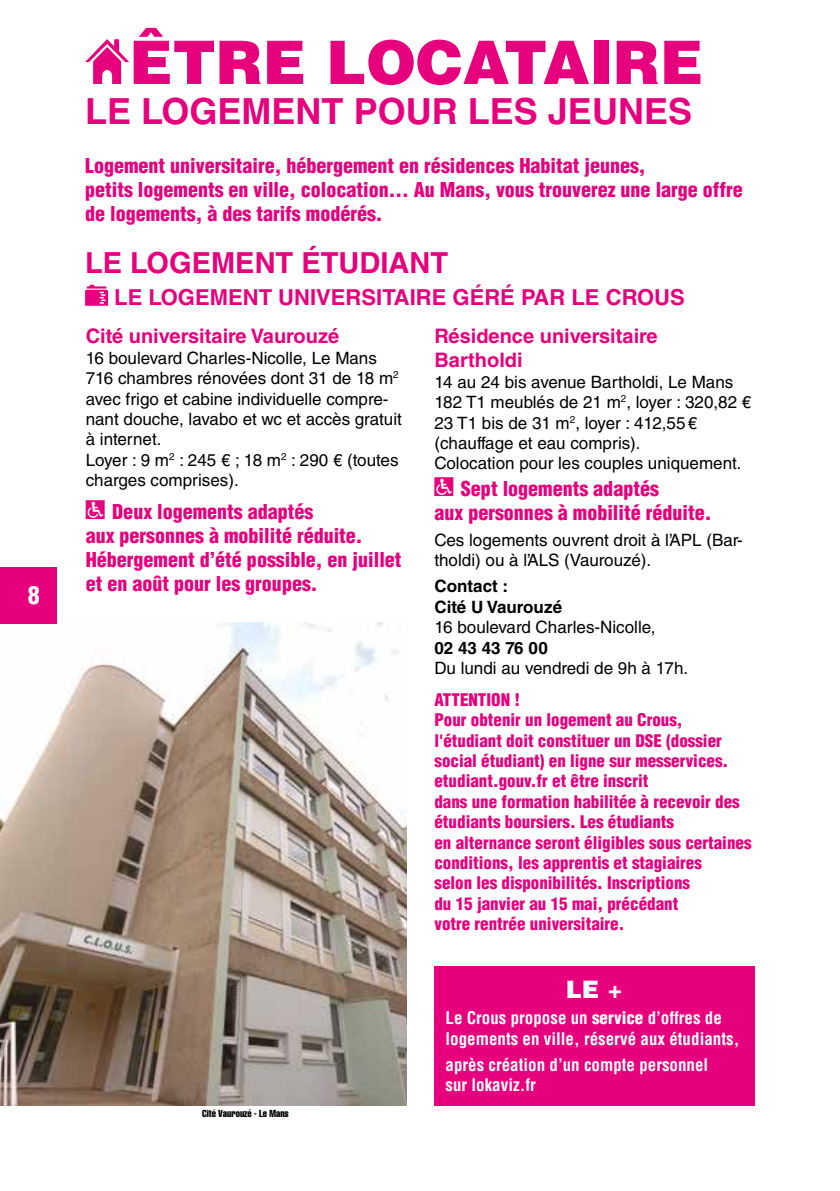
<style>
.page{position:relative;width:840px;height:1191px;background:#fff}
.page>*{position:absolute;margin:0;border:0;box-sizing:border-box;transform-origin:0 0}
.t1{font:900 60px "Helvetica LT Std";color:#e6007d}
.t2{font:700 36px "Helvetica LT Std";color:#e6007d}
.t3{font:700 29px "Helvetica LT Std";color:#e6007d}
.t4{font:900 24px "Helvetica LT Std";color:#fff}
.t5{font:900 condensed 24px "Helvetica LT Std";color:#fff}
.t6{font:700 22px "Helvetica LT Std";color:#e6007d}
.t7{font:900 condensed 20px/24px "Helvetica LT Std";color:#e6007d}
.t8{font:700 20px/24px "Helvetica LT Std";color:#e6007d}
.t9{font:17px/20.4px "Helvetica LT Std";color:#000}
.t10{font:900 condensed 17px/20.4px "Helvetica LT Std";color:#e6007d}
.t11{font:700 condensed 17px/20.4px "Helvetica LT Std";color:#fff}
.t12{font:700 17px/20.4px "Helvetica LT Std";color:#000}
.t13{font:10px "Helvetica LT Std Comp";color:#000}
.s1{font-family:"Communications P01";font-weight:400;font-stretch:normal;font-size:22px}
.s2{font-weight:900}
</style>
<div class="page">
<svg style="left:85px;top:39px;width:44px;height:45px"></svg>
<img style="left:0;top:622px;width:406px;height:483px">
<div style="left:434px;top:966px;width:320px;height:139px;background:#e6007d"></div>
<svg style="left:85px;top:285px;width:23px;height:21px"></svg>
<div style="left:0;top:567px;width:57px;height:57px;background:#e6007d"></div>
<h3 class="t5" style="left:28px;top:580px;width:13px">8</h3>
<h1 class="t1" style="left:129px;top:23px;width:575px">ÊTRE LOCATAIRE</h1>
<h2 class="t2" style="left:85px;top:89px;width:608px">LE LOGEMENT POUR LES JEUNES</h2>
<p class="t7" style="left:85px;top:154px;width:659px">Logement universitaire, hébergement en résidences Habitat jeunes,<br>petits logements en ville, colocation... Au Mans, vous trouverez une large offre de logements, à des tarifs modérés.</p>
<h3 class="t3" style="left:85px;top:245px;width:364px">LE LOGEMENT ÉTUDIANT</h3>
<p class="t6" style="left:114px;top:283px;width:572px">LE LOGEMENT UNIVERSITAIRE GÉRÉ PAR LE CROUS</p>
<p class="t8" style="left:86px;top:324px;width:255px">Cité universitaire Vaurouzé</p>
<p class="t9" style="left:86px;top:347px;width:317px">16 boulevard Charles-Nicolle, Le Mans<br>716 chambres rénovées dont 31 de 18 m<sup>2 </sup>avec frigo et cabine individuelle compre&shy;nant douche, lavabo et wc et accès gratuit à internet.<br>Loyer : 9 m<sup>2</sup> : 245 € ; 18 m<sup>2</sup> : 290 € (toutes charges comprises).</p>
<p class="t7" style="left:86px;top:499px;width:317px"><span class="s1">p</span> Deux logements adaptés<br>aux personnes à mobilité réduite.<br>Hébergement d’été possible, en juillet et en août pour les groupes.</p>
<p class="t13" style="left:202px;top:1107px;width:88px">Cité Vaurouzé - Le Mans</p>
<p class="t8" style="left:434px;top:324px;width:225px">Résidence universitaire<br>Bartholdi</p>
<p class="t9" style="left:434px;top:371px;width:318px">14 au 24 bis avenue Bartholdi, Le Mans 182 T1 meublés de 21 m<sup>2</sup>, loyer : 320,82 € 23 T1 bis de 31 m<sup>2</sup>, loyer : 412,55€ (chauffage et eau compris).<br>Colocation pour les couples uniquement.</p>
<p class="t7" style="left:434px;top:476px;width:278px"><span class="s1">p</span> Sept logements adaptés<br>aux personnes à mobilité réduite.</p>
<p class="t9" style="left:434px;top:529px;width:310px">Ces logements ouvrent droit à l’APL (Bar&shy;tholdi) ou à l’ALS (Vaurouzé).</p>
<p class="t12" style="left:434px;top:576px;width:129px">Contact :<br>Cité U Vaurouzé</p>
<p class="t9" style="left:434px;top:617px;width:222px">16 boulevard Charles-Nicolle,</p>
<p class="t12" style="left:434px;top:637px;width:115px">02 43 43 76 00</p>
<p class="t9" style="left:434px;top:658px;width:255px">Du lundi au vendredi de 9h à 17h.</p>
<p class="t10" style="left:434px;top:689px;width:318px">ATTENTION !<br>Pour obtenir un logement au Crous, l'étudiant doit constituer un DSE (dossier social étudiant) en ligne sur messervices. etudiant.gouv.fr et être inscrit<br>dans une formation habilitée à recevoir des étudiants boursiers. Les étudiants<br>en alternance seront éligibles sous certaines conditions, les apprentis et stagiaires<br>selon les disponibilités. Inscriptions<br>du 15 janvier au 15 mai, précédant<br>votre rentrée universitaire.</p>
<h3 class="t4" style="left:565px;top:973px;width:59px">LE +</h3>
<p class="t11" style="left:445px;top:1007px;width:295px">Le Crous propose un <span class="s2">service</span> d’offres de logements en ville, réservé aux étudiants,</p>
<p class="t11" style="left:445px;top:1054px;width:264px">après création d’un compte personnel sur lokaviz.fr</p>
</div>
